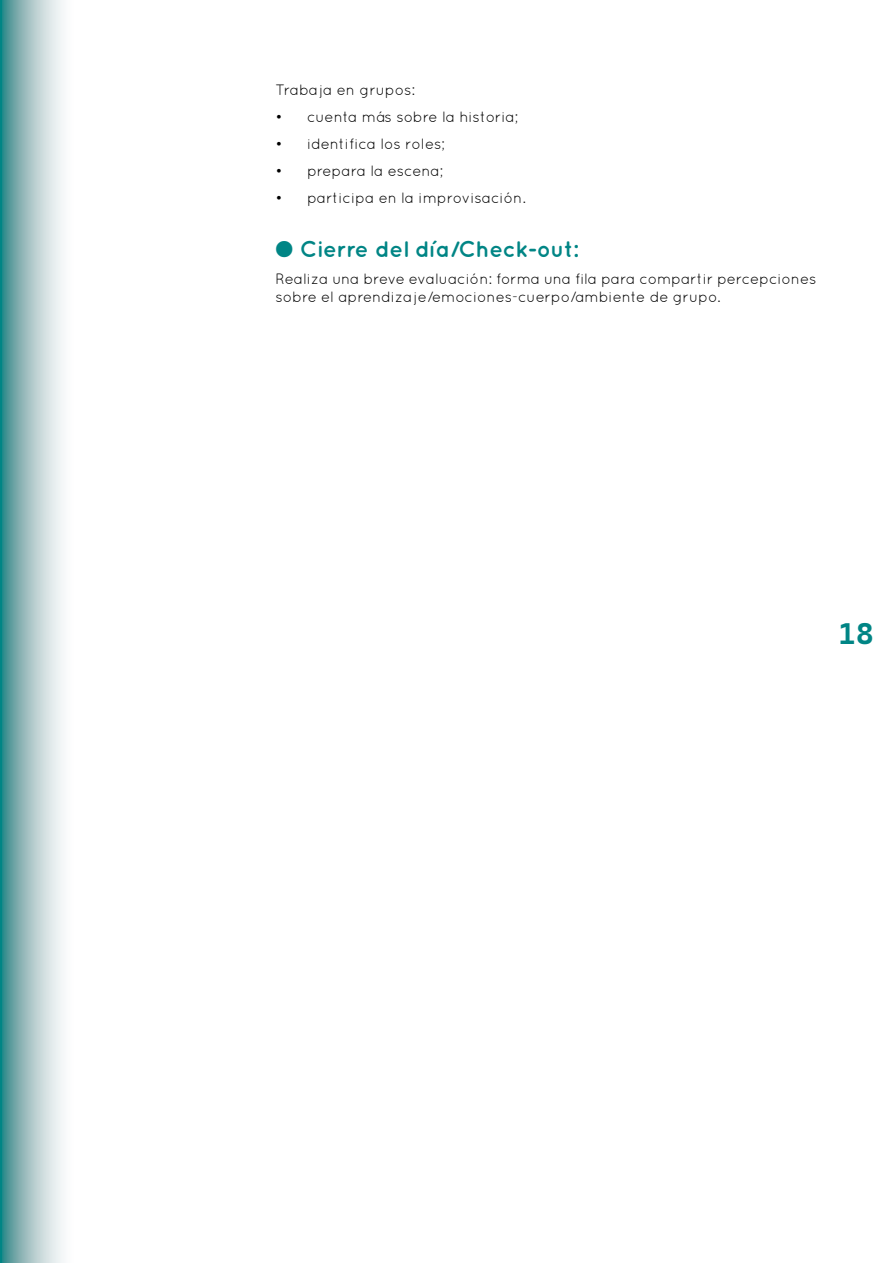
<style>
.page{position:relative;width:893px;height:1263px;background:#fff}
.page>*{position:absolute;margin:0;border:0;box-sizing:border-box;transform-origin:0 0}
.t1{font:700 30px "Cascadia Mono";color:#008585}
.t2{font:700 22.5px "Quicksand";letter-spacing:-.005em;color:#008585}
.t3{font:15px/18px "Quicksand";letter-spacing:-.005em;color:#000}
.s1{font-family:"Atyp Display";font-weight:600}
</style>
<div class="page">
<svg style="left:1px;top:0;width:62px;height:1263px;background:#a3c5c6"></svg>
<hr style="left:0;top:0;width:1px;height:1263px;background:#008585">
<p class="t3" style="left:276px;top:80px;width:141px">Trabaja en grupos:</p>
<p class="t3" style="left:276px;top:107px;width:244px">• cuenta más sobre la historia;</p>
<p class="t3" style="left:276px;top:134px;width:171px">• identifica los roles;</p>
<p class="t3" style="left:276px;top:161px;width:169px">• prepara la escena;</p>
<p class="t3" style="left:276px;top:188px;width:252px">• participa en la improvisación.</p>
<h2 class="t2" style="left:276px;top:235px;width:304px"><span class="s1">●</span> Cierre del día/Check-out:</h2>
<p class="t3" style="left:276px;top:269px;width:542px">Realiza una breve evaluación: forma una fila para compartir percepciones sobre el aprendizaje/emociones-cuerpo/ambiente de grupo.</p>
<h1 class="t1" style="left:838px;top:610px;width:37px">18</h1>
</div>
